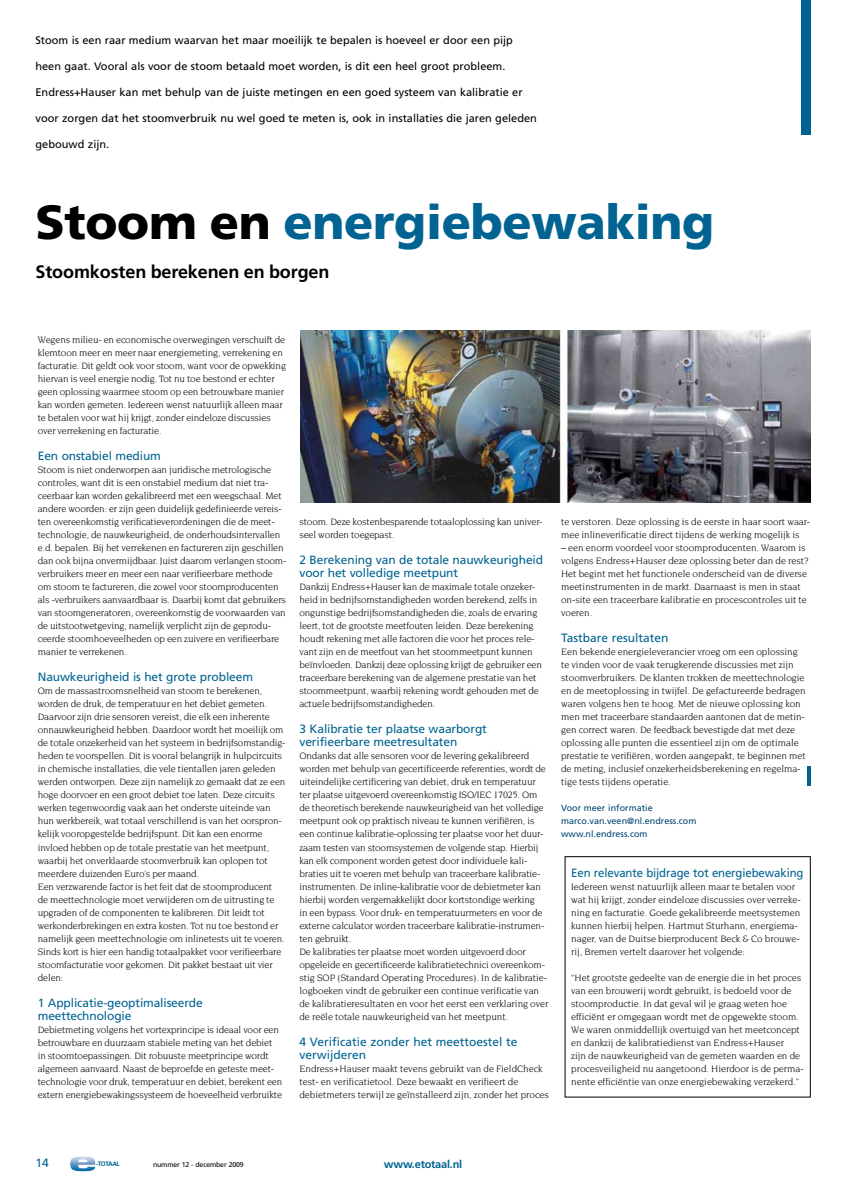
<style>
.page{position:relative;width:842px;height:1191px;background:#fff}
.page>*{position:absolute;margin:0;border:0;box-sizing:border-box;transform-origin:0 0}
.t1{font:900 48px "Frutiger";letter-spacing:-.005em;color:#006391}
.t2{font:700 18px "Frutiger";letter-spacing:-.005em;color:#000}
.t3{font:12px/13px "Frutiger";letter-spacing:-.01em;color:#006391}
.t4{font:12px "Frutiger";letter-spacing:-.01em;color:#006391;scale:.95 1}
.t5{font:11px "Frutiger";color:#000}
.t6{font:700 11px "Frutiger";letter-spacing:-.02em;color:#006391}
.t7{font:10px/13px "Novarese";letter-spacing:-.015em;color:#000}
.t8{font:9px/13px "Frutiger";color:#004672}
.t9{font:7px "Frutiger";letter-spacing:-.02em;color:#000}
.t10{font:700 6.5px "Frutiger";letter-spacing:-.065em;color:#006391}
.s1{color:#000}
</style>
<div class="page">
<img style="left:70px;top:1156px;width:25px;height:15px">
<div style="left:565px;top:856px;width:246px;height:241px;border:1px solid #000"></div>
<div style="left:801px;top:0;width:10px;height:135px;background:#006391"></div>
<hr style="left:807px;top:766px;width:4px;height:19px;background:#006391">
<img style="left:300px;top:330px;width:511px;height:172px">
<p class="t5" style="left:35px;top:34px;width:479px">Stoom is een raar medium waarvan het maar moeilijk te bepalen is hoeveel er door een pijp</p>
<p class="t5" style="left:35px;top:60px;width:471px">heen gaat. Vooral als voor de stoom betaald moet worden, is dit een heel groot probleem.</p>
<p class="t5" style="left:35px;top:86px;width:489px">Endress+Hauser kan met behulp van de juiste metingen en een goed systeem van kalibratie er</p>
<p class="t5" style="left:36px;top:112px;width:503px">voor zorgen dat het stoomverbruik nu wel goed te meten is, ook in installaties die jaren geleden</p>
<p class="t5" style="left:36px;top:138px;width:75px">gebouwd zijn.</p>
<h1 class="t1" style="left:35px;top:193px;width:680px"><span class="s1">Stoom en</span> energiebewaking</h1>
<h2 class="t2" style="left:35px;top:261px;width:296px">Stoomkosten berekenen en borgen</h2>
<p class="t7" style="left:38px;top:333px;width:250px">Wegens milieu- en economische overwegingen verschuift de klemtoon meer en meer naar energiemeting, verrekening en facturatie. Dit geldt ook voor stoom, want voor de opwekking hiervan is veel energie nodig. Tot nu toe bestond er echter geen oplossing waarmee stoom op een betrouwbare manier kan worden gemeten. Iedereen wenst natuurlijk alleen maar te betalen voor wat hij krijgt, zonder eindeloze discussies over verrekening en facturatie.</p>
<p class="t3" style="left:38px;top:449px;width:125px">Een onstabiel medium</p>
<p class="t7" style="left:38px;top:463px;width:250px">Stoom is niet onderworpen aan juridische metrologische controles, want dit is een onstabiel medium dat niet tra&shy;ceerbaar kan worden gekalibreerd met een weegschaal. Met andere woorden: er zijn geen duidelijk gedefinieerde vereis&shy;ten overeenkomstig verificatieverordeningen die de meet&shy;technologie, de nauwkeurigheid, de onderhoudsintervallen e.d. bepalen. Bij het verrekenen en factureren zijn geschillen dan ook bijna onvermijdbaar. Juist daarom verlangen stoom&shy;verbruikers meer en meer een naar verifieerbare methode om stoom te factureren, die zowel voor stoomproducenten als -verbruikers aanvaardbaar is. Daarbij komt dat gebruikers van stoomgeneratoren, overeenkomstig de voorwaarden van de uitstootwetgeving, namelijk verplicht zijn de geprodu&shy;ceerde stoomhoeveelheden op een zuivere en verifieerbare manier te verrekenen.</p>
<p class="t3" style="left:38px;top:670px;width:217px">Nauwkeurigheid is het grote probleem</p>
<p class="t7" style="left:38px;top:684px;width:249px">Om de massastroomsnelheid van stoom te berekenen, worden de druk, de temperatuur en het debiet gemeten.<br>Daarvoor zijn drie sensoren vereist, die elk een inherente onnauwkeurigheid hebben. Daardoor wordt het moeilijk om de totale onzekerheid van het systeem in bedrijfsomstandig&shy;heden te voorspellen. Dit is vooral belangrijk in hulpcircuits in chemische installaties, die vele tientallen jaren geleden werden ontworpen. Deze zijn namelijk zo gemaakt dat ze een hoge doorvoer en een groot debiet toe laten. Deze circuits werken tegenwoordig vaak aan het onderste uiteinde van hun werkbereik, wat totaal verschillend is van het oorspron&shy;kelijk vooropgestelde bedrijfspunt. Dit kan een enorme invloed hebben op de totale prestatie van het meetpunt, waarbij het onverklaarde stoomverbruik kan oplopen tot meerdere duizenden Euro’s per maand.<br>Een verzwarende factor is het feit dat de stoomproducent<br>de meettechnologie moet verwijderen om de uitrusting te upgraden of de componenten te kalibreren. Dit leidt tot werkonderbrekingen en extra kosten. Tot nu toe bestond er namelijk geen meettechnologie om inlinetests uit te voeren.<br>Sinds kort is hier een handig totaalpakket voor verifieerbare stoomfacturatie voor gekomen. Dit pakket bestaat uit vier delen:</p>
<p class="t3" style="left:38px;top:995px;width:167px">1 Applicatie-geoptimaliseerde meettechnologie</p>
<p class="t7" style="left:38px;top:1022px;width:246px">Debietmeting volgens het vortexprincipe is ideaal voor een betrouwbare en duurzaam stabiele meting van het debiet in stoomtoepassingen. Dit robuuste meetprincipe wordt algemeen aanvaard. Naast de beproefde en geteste meet&shy;technologie voor druk, temperatuur en debiet, berekent een extern energiebewakingssysteem de hoeveelheid verbruikte</p>
<p class="t7" style="left:299px;top:515px;width:245px">stoom. Deze kostenbesparende totaaloplossing kan univer&shy;seel worden toegepast.</p>
<p class="t3" style="left:299px;top:553px;width:245px">2 Berekening van de totale nauwkeurigheid voor het volledige meetpunt</p>
<p class="t7" style="left:299px;top:580px;width:244px">Dankzij Endress+Hauser kan de maximale totale onzeker&shy;heid in bedrijfsomstandigheden worden berekend, zelfs in ongunstige bedrijfsomstandigheden die, zoals de ervaring leert, tot de grootste meetfouten leiden. Deze berekening houdt rekening met alle factoren die voor het proces rele&shy;vant zijn en de meetfout van het stoommeetpunt kunnen beïnvloeden. Dankzij deze oplossing krijgt de gebruiker een traceerbare berekening van de algemene prestatie van het stoommeetpunt, waarbij rekening wordt gehouden met de actuele bedrijfsomstandigheden.</p>
<p class="t3" style="left:299px;top:722px;width:189px">3 Kalibratie ter plaatse waarborgt verifieerbare meetresultaten</p>
<p class="t7" style="left:299px;top:749px;width:251px">Ondanks dat alle sensoren voor de levering gekalibreerd worden met behulp van gecertificeerde referenties, wordt de uiteindelijke certificering van debiet, druk en temperatuur ter plaatse uitgevoerd overeenkomstig ISO/IEC 17025. Om de theoretisch berekende nauwkeurigheid van het volledige meetpunt ook op praktisch niveau te kunnen verifiëren, is een continue kalibratie-oplossing ter plaatse voor het duur&shy;zaam testen van stoomsystemen de volgende stap. Hierbij kan elk component worden getest door individuele kali&shy;braties uit te voeren met behulp van traceerbare kalibratie&shy;instrumenten. De inline-kalibratie voor de debietmeter kan hierbij worden vergemakkelijkt door kortstondige werking<br>in een bypass. Voor druk- en temperatuurmeters en voor de externe calculator worden traceerbare kalibratie-instrumen&shy;ten gebruikt.<br>De kalibraties ter plaatse moet worden uitgevoerd door opgeleide en gecertificeerde kalibratietechnici overeenkom&shy;stig SOP (Standard Operating Procedures). In de kalibratie&shy;logboeken vindt de gebruiker een continue verificatie van de kalibratieresultaten en voor het eerst een verklaring over de reële totale nauwkeurigheid van het meetpunt.</p>
<p class="t3" style="left:299px;top:1034px;width:219px">4 Verificatie zonder het meettoestel te verwijderen</p>
<p class="t7" style="left:299px;top:1061px;width:251px">Endress+Hauser maakt tevens gebruikt van de FieldCheck test- en verificatietool. Deze bewaakt en verifieert de debietmeters terwijl ze geïnstalleerd zijn, zonder het proces</p>
<p class="t7" style="left:561px;top:515px;width:251px">te verstoren. Deze oplossing is de eerste in haar soort waar&shy;mee inlineverificatie direct tijdens de werking mogelijk is</p>
<p class="t7" style="left:561px;top:541px;width:249px">– een enorm voordeel voor stoomproducenten. Waarom is volgens Endress+Hauser deze oplossing beter dan de rest?<br>Het begint met het functionele onderscheid van de diverse meetinstrumenten in de markt. Daarnaast is men in staat on-site een traceerbare kalibratie en procescontroles uit te voeren.</p>
<p class="t3" style="left:561px;top:631px;width:109px">Tastbare resultaten</p>
<p class="t7" style="left:561px;top:645px;width:246px">Een bekende energieleverancier vroeg om een oplossing te vinden voor de vaak terugkerende discussies met zijn stoomverbruikers. De klanten trokken de meettechnologie en de meetoplossing in twijfel. De gefactureerde bedragen waren volgens hen te hoog. Met de nieuwe oplossing kon men met traceerbare standaarden aantonen dat de metin&shy;gen correct waren. De feedback bevestigde dat met deze oplossing alle punten die essentieel zijn om de optimale prestatie te verifiëren, worden aangepakt, te beginnen met de meting, inclusief onzekerheidsberekening en regelma&shy;tige tests tijdens operatie.</p>
<p class="t8" style="left:561px;top:801px;width:137px">Voor meer informatie marco.van.veen@nl.endress.com www.nl.endress.com</p>
<p class="t4" style="left:571px;top:865px;width:246px">Een relevante bijdrage tot energiebewaking</p>
<p class="t7" style="left:571px;top:879px;width:231px">Iedereen wenst natuurlijk alleen maar te betalen voor wat hij krijgt, zonder eindeloze discussies over verreke&shy;ning en facturatie. Goede gekalibreerde meetsystemen kunnen hierbij helpen. Hartmut Sturhann, energiema&shy;nager, van de Duitse bierproducent Beck &amp; Co brouwe&shy;rij, Bremen vertelt daarover het volgende:</p>
<p class="t7" style="left:571px;top:970px;width:234px">“Het grootste gedeelte van de energie die in het proces van een brouwerij wordt gebruikt, is bedoeld voor de stoomproductie. In dat geval wil je graag weten hoe efficiënt er omgegaan wordt met de opgewekte stoom.<br>We waren onmiddellijk overtuigd van het meetconcept en dankzij de kalibratiedienst van Endress+Hauser<br>zijn de nauwkeurigheid van de gemeten waarden en de procesveiligheid nu aangetoond. Hierdoor is de perma&shy;nente efficiëntie van onze energiebewaking verzekerd.”</p>
<p class="t3" style="left:35px;top:1155px;width:15px">14</p>
<p class="t10" style="left:96px;top:1160px;width:25px">-TOTAAL</p>
<p class="t9" style="left:153px;top:1160px;width:92px">nummer 12 - december 2009</p>
<p class="t6" style="left:384px;top:1158px;width:80px">www.etotaal.nl</p>
</div>
